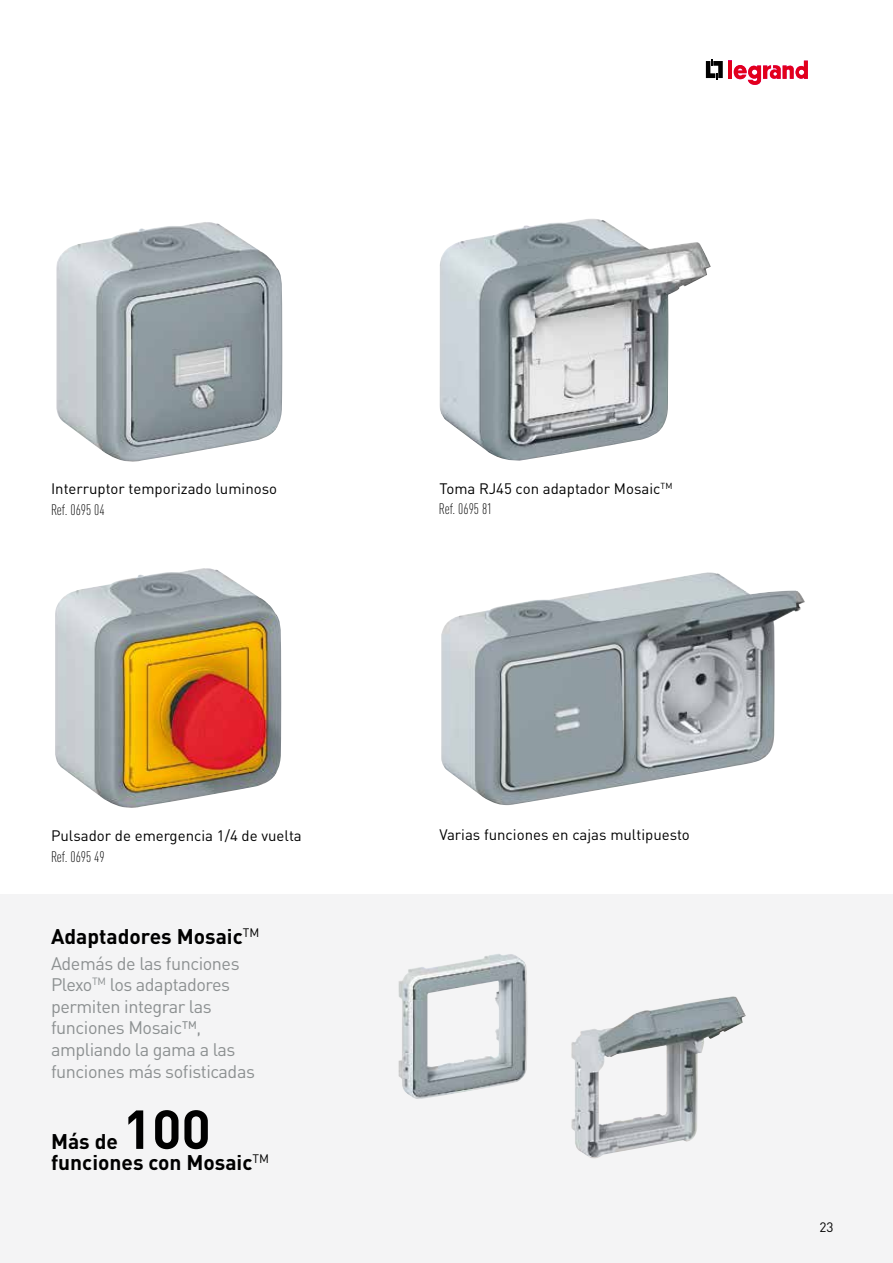
<style>
.page{position:relative;width:893px;height:1263px;background:#fff}
.page>*{position:absolute;margin:0;border:0;box-sizing:border-box;transform-origin:0 0}
.t1{font:700 54px "DIN Pro";color:#000}
.t2{font:700 21px "DIN Pro";color:#000}
.t3{font:18px/21.6px "DIN Pro";letter-spacing:-.025em;color:#8c9091}
.t4{font:15px "DIN Pro";color:#000}
.t5{font:300 condensed 15px "DIN Pro";color:#000}
.t6{font:13.5px "DIN Pro";color:#000}
</style>
<div class="page">
<div style="left:0;top:895px;width:893px;height:368px;background:#f4f4f5"></div>
<img style="left:56px;top:222px;width:226px;height:240px">
<img style="left:439px;top:219px;width:272px;height:242px">
<img style="left:571px;top:996px;width:175px;height:163px">
<img style="left:398px;top:954px;width:129px;height:145px">
<img style="left:441px;top:572px;width:364px;height:233px">
<img style="left:55px;top:568px;width:226px;height:240px">
<svg style="left:706px;top:60px;width:17px;height:20px"></svg>
<hr style="left:728px;top:61px;width:4px;height:18px;background:#e2001a">
<svg style="left:734px;top:61px;width:74px;height:24px"></svg>
<p class="t4" style="left:51px;top:478px;width:228px">Interruptor temporizado luminoso</p>
<p class="t4" style="left:439px;top:478px;width:235px">Toma RJ45 con adaptador Mosaic<sup>TM</sup></p>
<p class="t5" style="left:51px;top:499px;width:55px">Ref. 0695 04</p>
<p class="t5" style="left:439px;top:498px;width:55px">Ref. 0695 81</p>
<p class="t4" style="left:51px;top:825px;width:252px">Pulsador de emergencia 1/4 de vuelta</p>
<p class="t5" style="left:51px;top:846px;width:55px">Ref. 0695 49</p>
<h2 class="t2" style="left:51px;top:922px;width:210px">Adaptadores Mosaic<sup>TM</sup></h2>
<p class="t3" style="left:51px;top:952px;width:205px">Además de las funciones<br>Plexo<sup>TM</sup> los adaptadores permiten integrar las funciones Mosaic™, ampliando la gama a las funciones más sofisticadas</p>
<h1 class="t1" style="left:123px;top:1093px;width:89px">100</h1>
<h2 class="t2" style="left:51px;top:1148px;width:220px">funciones con Mosaic<sup>TM</sup></h2>
<h2 class="t2" style="left:51px;top:1127px;width:68px">Más de</h2>
<p class="t4" style="left:439px;top:824px;width:252px">Varias funciones en cajas multipuesto</p>
<p class="t6" style="left:819px;top:1218px;width:16px">23</p>
</div>
